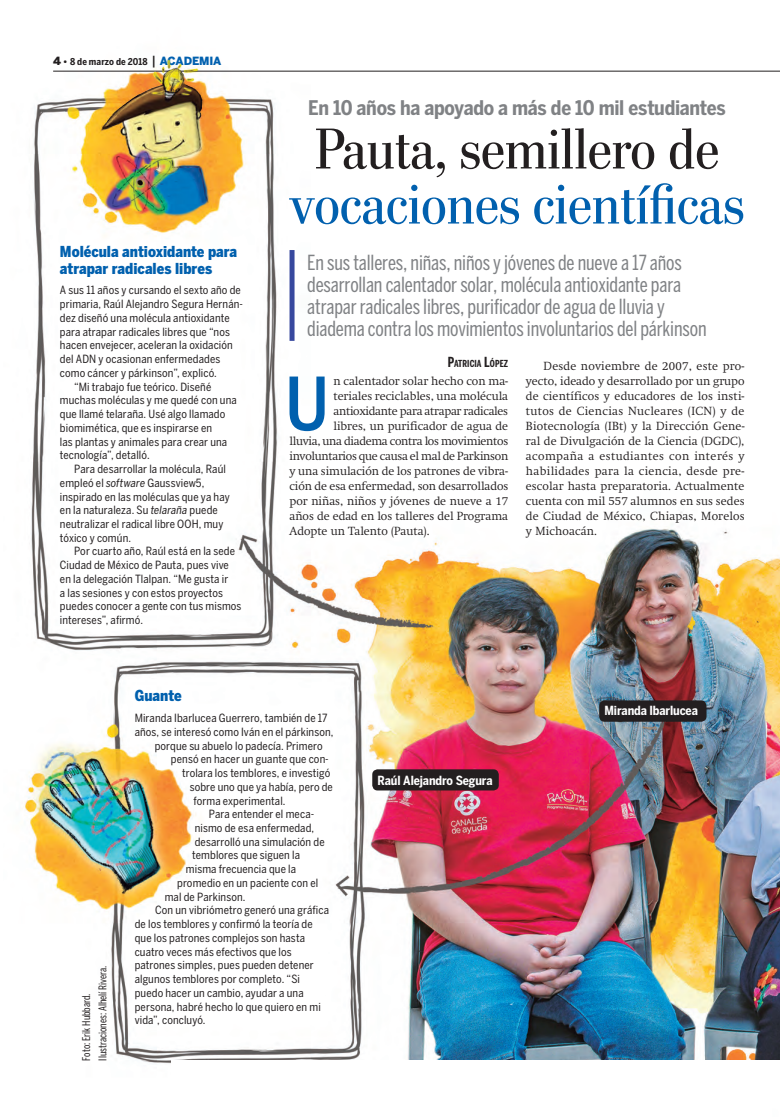
<style>
.page{position:relative;width:780px;height:1117px;background:#fff}
.page>*{position:absolute;margin:0;border:0;box-sizing:border-box;transform-origin:0 0}
._3_0_Tex_Cap_4_COLOR{font:500 72.38px "Benton Sans Cond";color:#0160ae}
._1_0_Cabeza_Principa{font:57.5px/55px "Stilson";color:#0160ae;text-align:center}
._2_0_Sumario{font:20.62px/21.9px "Benton Sans Comp";letter-spacing:-.01em;color:#808285}
._0_0_Balazo{font:700 20px "Benton Sans Cond";letter-spacing:-.015em;color:#808285}
._6_0_R_Cabeza__Beton{font:900 15px/16.5px "Benton Sans Cond";color:#0160ae}
._5_0_Pie_de_foto{font:700 12.5px "Benton Sans Cond";letter-spacing:-.01em;color:#fff}
._3_0_Texto{font:300 11.62px/15px "Swift";letter-spacing:.015em;color:#231f20;text-align:justify}
._3_0_Tex_Cap_4_COLOR-2{font:300 11.62px "Swift";color:#231f20}
._3_0_Tex_Cap_4_COLOR-3{font:300 11.62px "Swift";letter-spacing:-.025em;color:#231f20}
._6_0_R_Texto{font:11.25px/13.8px "Benton Sans Cond";letter-spacing:.01em;color:#231f20}
._4_0_Crédito_de_foto{font:10.62px "Benton Sans Comp";color:#231f20}
._4_0_Crédito_nota{font:700 9.62px "Benton Sans Comp";letter-spacing:.01em;color:#231f20}
._9_0_Folio_Fecha{font:700 9.38px "Benton Sans Cond";letter-spacing:.01em;color:#231f20}
.s1{font-family:"Benton Sans";font-weight:900;font-size:11.25px}
.s2{font-family:"Benton Sans";font-weight:900}
.s3{font-weight:500;font-size:12.5px}
.s4{font-family:"Benton Sans";font-weight:900;font-size:11.25px;color:#0160ae}
.s5{font-style:italic}
.s6{color:#231f20}
.s7{font-size:13.75px}
</style>
<div class="page">
<img style="left:25px;top:70px;width:754px;height:994px">
<div style="left:372px;top:769px;width:126px;height:21px;background:#231f20;border-radius:5px"></div>
<div style="left:599px;top:700px;width:107px;height:21px;background:#231f20;border-radius:5px"></div>
<hr style="left:53px;top:71px;width:726px;height:1px;background:#231f20">
<div style="left:289px;top:250px;width:5px;height:91px;background:#37489e"></div>
<div style="left:171px;top:1060px;width:608px;height:45px;background:#fff"></div>
<img style="left:54px;top:59px;width:228px;height:206px">
<p class="_9_0_Folio_Fecha" style="left:53px;top:56px;width:170px"><span class="s1">4</span> <span class="s2">•</span> 8 de marzo de 2018 <span class="s3">|</span> <span class="s4">ACADEMIA</span></p>
<p class="_6_0_R_Cabeza__Beton" style="left:60px;top:243px;width:179px">Molécula antioxidante para atrapar radicales libres</p>
<p class="_6_0_R_Texto" style="left:60px;top:283px;width:184px">A sus 11 años y cursando el sexto año de primaria, Raúl Alejandro Segura Hernán&shy;dez diseñó una molécula antioxidante para atrapar radicales libres que “nos hacen envejecer, aceleran la oxidación del ADN y ocasionan enfermedades como cáncer y párkinson”, explicó.</p>
<p class="_6_0_R_Texto" style="left:60px;top:379px;width:178px;text-indent:14px">“Mi trabajo fue teórico. Diseñé muchas moléculas y me quedé con una que llamé telaraña. Usé algo llamado biomimética, que es inspirarse en<br>las plantas y animales para crear una tecnología”, detalló.</p>
<p class="_6_0_R_Texto" style="left:60px;top:462px;width:171px;text-indent:14px">Para desarrollar la molécula, Raúl empleó el <span class="s5">software</span> Gaussview5, inspirado en las moléculas que ya hay en la naturaleza. Su <span class="s5">telaraña</span> puede neutralizar el radical libre OOH, muy tóxico y común.</p>
<p class="_6_0_R_Texto" style="left:60px;top:544px;width:183px;text-indent:14px">Por cuarto año, Raúl está en la sede Ciudad de México de Pauta, pues vive en la delegación Tlalpan. “Me gusta ir<br>a las sesiones y con estos proyectos puedes conocer a gente con tus mismos intereses”, afirmó.</p>
<p class="_0_0_Balazo" style="left:308px;top:96px;width:419px">En 10 años ha apoyado a más de 10 mil estudiantes</p>
<p class="_1_0_Cabeza_Principa" style="left:289px;top:121px;width:456px"><span class="s6">Pauta, semillero de </span>vocaciones científicas</p>
<p class="_2_0_Sumario" style="left:307px;top:252px;width:401px">En sus talleres, niñas, niños y jóvenes de nueve a 17 años desarrollan calentador solar, molécula antioxidante para atrapar radicales libres, purificador de agua de lluvia y diadema contra los movimientos involuntarios del párkinson</p>
<p class="_4_0_Crédito_nota" style="left:448px;top:358px;width:62px"><span class="s7">P</span>ATRICIA <span class="s7">L</span>ÓPEZ</p>
<p class="_3_0_Tex_Cap_4_COLOR" style="left:285px;top:361px;width:45px">U</p>
<p class="_3_0_Tex_Cap_4_COLOR-2" style="left:333px;top:374px;width:176px">n calentador solar hecho con ma-</p>
<p class="_3_0_Texto" style="left:526px;top:358px;width:220px;text-indent:18px">Desde noviembre de 2007, este pro&shy;yecto, ideado y desarrollado por un grupo de científicos y educadores de los insti&shy;tutos de Ciencias Nucleares (ICN) y de Biotecnología (IBt) y la Dirección Gene&shy;ral de Divulgación de la Ciencia (DGDC), acompaña a estudiantes con interés y habilidades para la ciencia, desde pre&shy;escolar hasta preparatoria. Actualmente cuenta con mil 557 alumnos en sus sedes de Ciudad de México, Chiapas, Morelos y Michoacán.</p>
<p class="_3_0_Tex_Cap_4_COLOR-2" style="left:333px;top:389px;width:176px">teriales reciclables, una molécula</p>
<p class="_3_0_Tex_Cap_4_COLOR-3" style="left:333px;top:404px;width:176px">antioxidante para atrapar radicales</p>
<p class="_3_0_Tex_Cap_4_COLOR-2" style="left:333px;top:419px;width:176px">libres, un purificador de agua de</p>
<p class="_3_0_Tex_Cap_4_COLOR-3" style="left:289px;top:434px;width:220px">lluvia, una diadema contra los movimientos</p>
<p class="_3_0_Tex_Cap_4_COLOR-3" style="left:289px;top:449px;width:220px">involuntarios que causa el mal de Parkinson</p>
<p class="_3_0_Tex_Cap_4_COLOR-2" style="left:289px;top:464px;width:220px">y una simulación de los patrones de vibra-</p>
<p class="_3_0_Tex_Cap_4_COLOR-2" style="left:289px;top:479px;width:220px">ción de esa enfermedad, son desarrollados</p>
<p class="_3_0_Tex_Cap_4_COLOR-2" style="left:289px;top:494px;width:220px">por niñas, niños y jóvenes de nueve a 17</p>
<p class="_3_0_Tex_Cap_4_COLOR-2" style="left:289px;top:509px;width:220px">años de edad en los talleres del Programa</p>
<p class="_3_0_Tex_Cap_4_COLOR-2" style="left:289px;top:524px;width:142px">Adopte un Talento (Pauta).</p>
<p class="_4_0_Crédito_de_foto" style="left:80px;top:1060px;width:69px;rotate:-90deg">Foto: Erik Hubbard.</p>
<p class="_4_0_Crédito_de_foto" style="left:96px;top:1060px;width:97px;rotate:-90deg">Ilustraciones: Alhelí Rivera.</p>
<p class="_6_0_R_Cabeza__Beton" style="left:135px;top:687px;width:49px">Guante</p>
<p class="_6_0_R_Texto" style="left:135px;top:710px;width:194px">Miranda Ibarlucea Guerrero, también de 17</p>
<p class="_6_0_R_Texto" style="left:135px;top:724px;width:200px">años, se interesó como Iván en el párkinson,</p>
<p class="_6_0_R_Texto" style="left:155px;top:738px;width:169px">porque su abuelo lo padecía. Primero</p>
<p class="_6_0_R_Texto" style="left:171px;top:752px;width:159px">pensó en hacer un guante que con-</p>
<p class="_6_0_R_Texto" style="left:182px;top:765px;width:149px">trolara los temblores, e investigó</p>
<p class="_6_0_R_Texto" style="left:190px;top:779px;width:145px">sobre uno que ya había, pero de</p>
<p class="_6_0_R_Texto" style="left:193px;top:793px;width:93px">forma experimental.</p>
<p class="_6_0_R_Texto" style="left:209px;top:807px;width:107px">Para entender el meca-</p>
<p class="_6_0_R_Texto" style="left:195px;top:820px;width:121px">nismo de esa enfermedad,</p>
<p class="_6_0_R_Texto" style="left:195px;top:834px;width:131px">desarrolló una simulación de</p>
<p class="_6_0_R_Texto" style="left:192px;top:848px;width:109px">temblores que siguen la</p>
<p class="_6_0_R_Texto" style="left:186px;top:861px;width:111px">misma frecuencia que la</p>
<p class="_6_0_R_Texto" style="left:177px;top:875px;width:142px">promedio en un paciente con el</p>
<p class="_6_0_R_Texto" style="left:165px;top:889px;width:82px">mal de Parkinson.</p>
<p class="_6_0_R_Texto" style="left:135px;top:903px;width:196px;text-indent:20px">Con un vibriómetro generó una gráfica de los temblores y confirmó la teoría de que los patrones complejos son hasta cuatro veces más efectivos que los patrones simples, pues pueden detener algunos temblores por completo. “Si puedo hacer un cambio, ayudar a una persona, habré hecho lo que quiero en mi vida”, concluyó.</p>
<p class="_5_0_Pie_de_foto" style="left:377px;top:773px;width:116px">Raúl Alejandro Segura</p>
<p class="_5_0_Pie_de_foto" style="left:604px;top:703px;width:95px">Miranda Ibarlucea</p>
</div>
